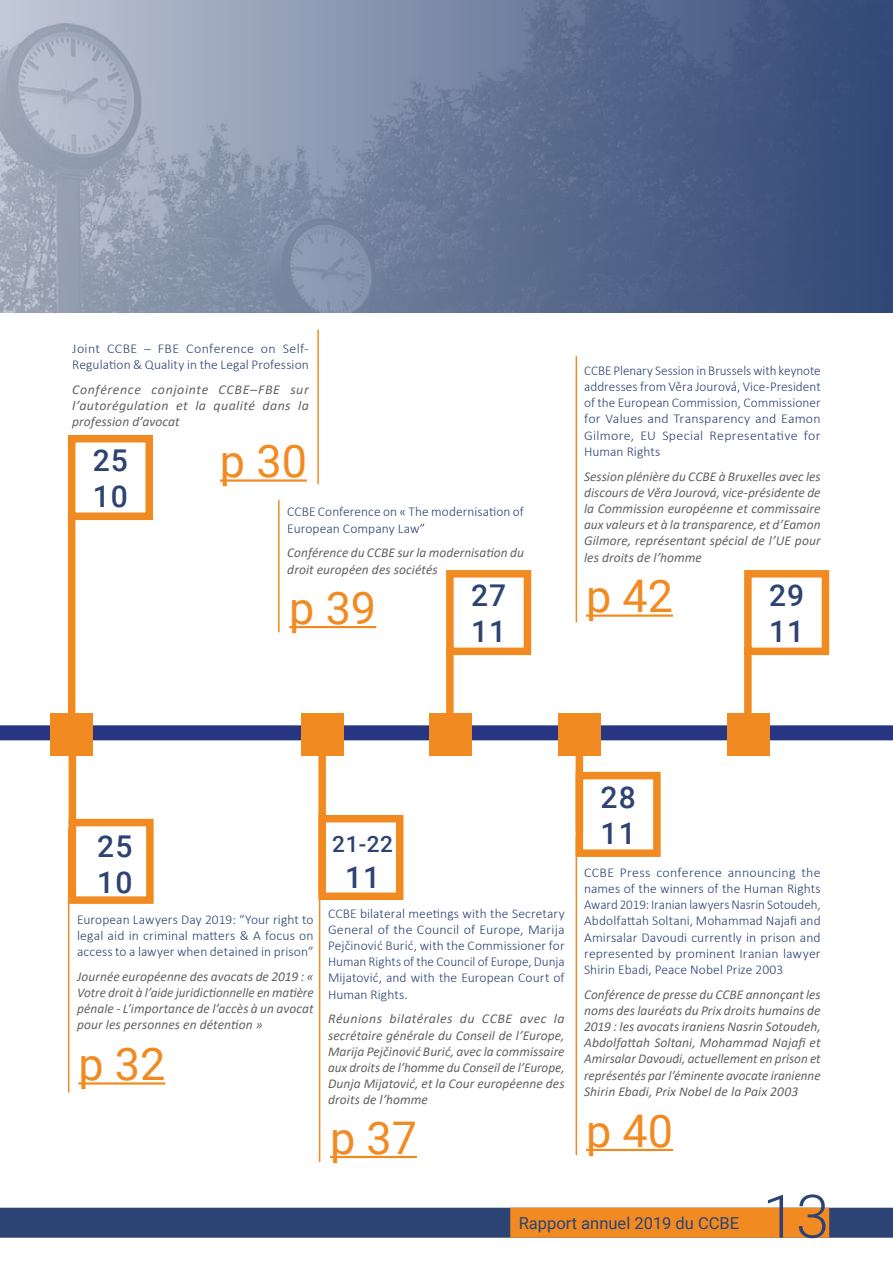
<style>
.page{position:relative;width:893px;height:1263px;background:#fff}
.page>*{position:absolute;margin:0;border:0;box-sizing:border-box;transform-origin:0 0}
.t1{font:300 60px "Roboto";color:#2c4373}
.t2{font:45px "Roboto";color:#f28a22}
.t3{font:500 30px/36px "Roboto";letter-spacing:.035em;color:#2c4373}
.t4{font:500 22.5px "Roboto";color:#2c4373}
.t5{font:16.5px "Roboto";color:#2c4373}
.t6{font:italic 13.5px/16.2px "Calibri";letter-spacing:.005em;color:#646363;text-align:justify}
.t7{font:300 13.5px/16.2px "Calibri";letter-spacing:.005em;color:#2c4373;text-align:justify}
</style>
<div class="page">
<svg style="left:0;top:0;width:893px;height:313px;background:#6f7e9d"></svg>
<div style="left:0;top:725px;width:893px;height:15px;background:#283583"></div>
<div style="left:51px;top:713px;width:42px;height:42px;background:#f28a22"></div>
<div style="left:68px;top:512px;width:7px;height:219px;background:#f28a22"></div>
<div style="left:69px;top:747px;width:7px;height:84px;background:#f28a22"></div>
<div style="left:68px;top:435px;width:85px;height:85px;border:8px solid #f28a22"></div>
<div style="left:69px;top:819px;width:85px;height:85px;border:8px solid #f28a22"></div>
<div style="left:301px;top:713px;width:43px;height:42px;background:#f28a22"></div>
<div style="left:318px;top:747px;width:8px;height:148px;background:#f28a22"></div>
<div style="left:318px;top:815px;width:85px;height:85px;border:8px solid #f28a22"></div>
<div style="left:558px;top:713px;width:43px;height:42px;background:#f28a22"></div>
<div style="left:576px;top:747px;width:7px;height:84px;background:#f28a22"></div>
<div style="left:576px;top:772px;width:85px;height:85px;border:8px solid #f28a22"></div>
<div style="left:429px;top:713px;width:42px;height:42px;background:#f28a22"></div>
<div style="left:446px;top:647px;width:8px;height:84px;background:#f28a22"></div>
<div style="left:446px;top:570px;width:85px;height:85px;border:8px solid #f28a22"></div>
<div style="left:727px;top:713px;width:42px;height:42px;background:#f28a22"></div>
<div style="left:744px;top:647px;width:8px;height:84px;background:#f28a22"></div>
<div style="left:744px;top:570px;width:85px;height:85px;border:8px solid #f28a22"></div>
<div style="left:0;top:1208px;width:893px;height:30px;background:#2c4373"></div>
<div style="left:510px;top:1208px;width:319px;height:30px;background:#f28a22"></div>
<hr style="left:220px;top:479px;width:87px;height:3px;background:#f28a22">
<hr style="left:289px;top:626px;width:87px;height:2px;background:#f28a22">
<hr style="left:586px;top:614px;width:87px;height:3px;background:#f28a22">
<hr style="left:78px;top:1082px;width:87px;height:2px;background:#f28a22">
<hr style="left:330px;top:1156px;width:87px;height:2px;background:#f28a22">
<hr style="left:586px;top:1149px;width:87px;height:2px;background:#f28a22">
<hr style="left:317px;top:330px;width:2px;height:154px;background:#f28a22">
<hr style="left:278px;top:500px;width:2px;height:132px;background:#f28a22">
<hr style="left:576px;top:356px;width:1px;height:267px;background:#f28a22">
<hr style="left:576px;top:837px;width:1px;height:318px;background:#f28a22">
<hr style="left:319px;top:887px;width:1px;height:275px;background:#f28a22">
<hr style="left:68px;top:829px;width:1px;height:263px;background:#f28a22">
<p class="t7" style="left:72px;top:340px;width:238px">Joint CCBE – FBE Conference on Self-<br>Regulation &amp; Quality in the Legal Profession</p>
<p class="t6" style="left:72px;top:381px;width:238px">Conférence conjointe CCBE–FBE sur l’autorégulation et la qualité dans la profession d’avocat</p>
<h3 class="t3" style="left:93px;top:441px;width:37px">25<br>10</h3>
<h2 class="t2" style="left:220px;top:430px;width:88px">p 30</h2>
<p class="t7" style="left:287px;top:504px;width:238px">CCBE Conference on « The modernisation of<br>European Company Law”</p>
<p class="t6" style="left:287px;top:544px;width:238px">Conférence du CCBE sur la modernisation du droit européen des sociétés</p>
<p class="t7" style="left:584px;top:362px;width:238px">CCBE Plenary Session in Brussels with keynote addresses from Věra Jourová, Vice-President of the European Commission, Commissioner for Values and Transparency and Eamon Gilmore, EU Special Representative for Human Rights</p>
<p class="t6" style="left:584px;top:467px;width:238px">Session plénière du CCBE à Bruxelles avec les discours de Věra Jourová, vice-présidente de la Commission européenne et commissaire aux valeurs et à la transparence, et d’Eamon Gilmore, représentant spécial de l’UE pour les droits de l’homme</p>
<h2 class="t2" style="left:289px;top:576px;width:88px">p 39</h2>
<h2 class="t2" style="left:586px;top:565px;width:88px">p 42</h2>
<h3 class="t3" style="left:471px;top:576px;width:37px">27<br>11</h3>
<h3 class="t3" style="left:769px;top:576px;width:37px">29<br>11</h3>
<h3 class="t3" style="left:97px;top:827px;width:37px">25<br>10</h3>
<h3 class="t4" style="left:332px;top:828px;width:62px">21-22</h3>
<h3 class="t3" style="left:345px;top:858px;width:37px">11</h3>
<p class="t7" style="left:77px;top:911px;width:238px">European Lawyers Day 2019: “Your right to legal aid in criminal matters &amp; A focus on access to a lawyer when detained in prison”</p>
<p class="t6" style="left:77px;top:968px;width:238px">Journée européenne des avocats de 2019 : « Votre droit à l’aide juridictionnelle en matière pénale - L’importance de l’accès à un avocat pour les personnes en détention »</p>
<h2 class="t2" style="left:78px;top:1033px;width:88px">p 32</h2>
<p class="t7" style="left:328px;top:905px;width:238px">CCBE bilateral meetings with the Secretary General of the Council of Europe, Marija Pejčinović Burić, with the Commissioner for Human Rights of the Council of Europe, Dunja Mijatović, and with the European Court of Human Rights.</p>
<p class="t6" style="left:328px;top:1010px;width:238px">Réunions bilatérales du CCBE avec la secrétaire générale du Conseil de l’Europe, Marija Pejčinović Burić, avec la commissaire aux droits de l’homme du Conseil de l’Europe, Dunja Mijatović, et la Cour européenne des droits de l’homme</p>
<h3 class="t3" style="left:601px;top:778px;width:37px">28<br>11</h3>
<p class="t7" style="left:584px;top:864px;width:238px">CCBE Press conference announcing the names of the winners of the Human Rights Award 2019: Iranian lawyers Nasrin Sotoudeh, Abdolfattah Soltani, Mohammad Najafi and Amirsalar Davoudi currently in prison and represented by prominent Iranian lawyer Shirin Ebadi, Peace Nobel Prize 2003</p>
<p class="t6" style="left:584px;top:985px;width:238px">Conférence de presse du CCBE annonçant les noms des lauréats du Prix droits humains de 2019 : les avocats iraniens Nasrin Sotoudeh, Abdolfattah Soltani, Mohammad Najafi et Amirsalar Davoudi, actuellement en prison et représentés par l’éminente avocate iranienne Shirin Ebadi, Prix Nobel de la Paix 2003</p>
<h2 class="t2" style="left:330px;top:1106px;width:88px">p 37</h2>
<h2 class="t2" style="left:586px;top:1099px;width:88px">p 40</h2>
<p class="t5" style="left:519px;top:1211px;width:222px">Rapport annuel 2019 du CCBE</p>
<h1 class="t1" style="left:763px;top:1174px;width:68px">13</h1>
</div>
